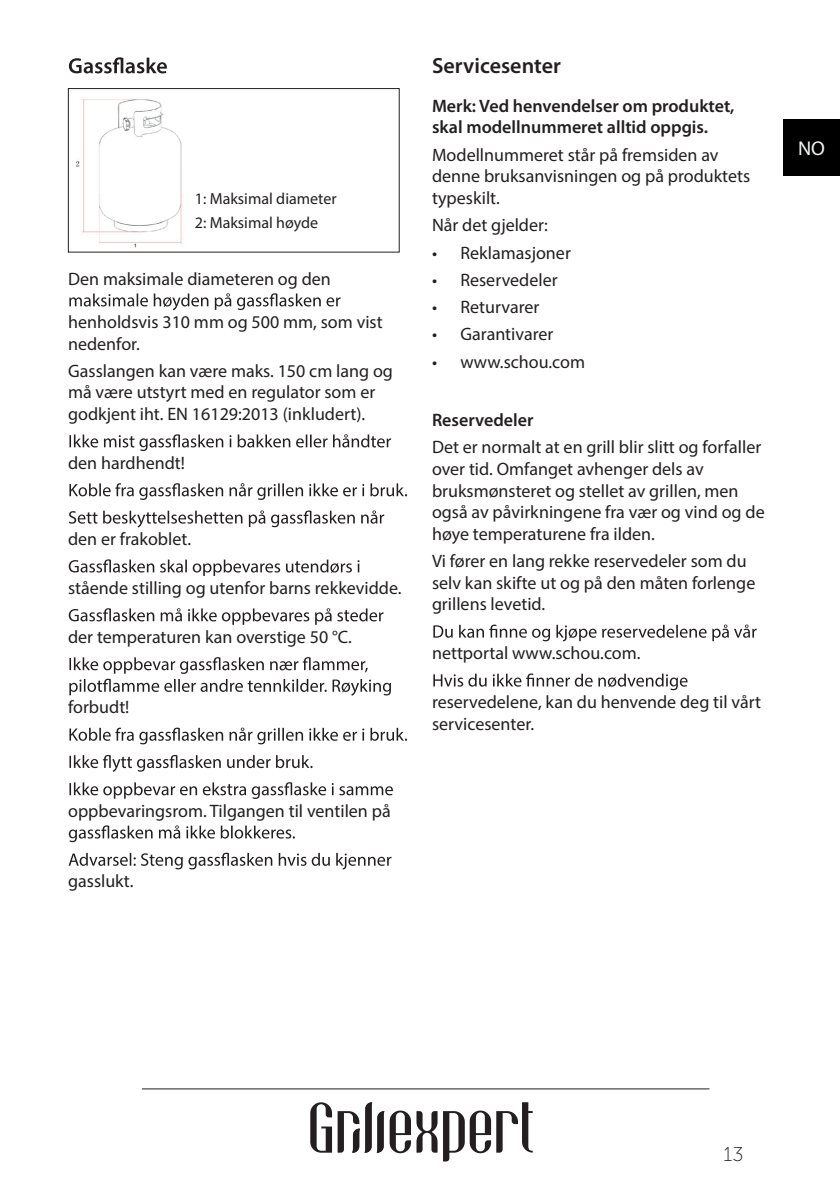
<style>
.page{position:relative;width:840px;height:1191px;background:#fff}
.page>*{position:absolute;margin:0;border:0;box-sizing:border-box;transform-origin:0 0}
.t1{font:600 22px "Myriad Pro";color:#231f20}
.t2{font:20px "Museo Sans 100";color:#231f20}
.t3{font:20px "Myriad Pro";color:#f4f5f5}
.t4{font:18px/21.6px "Myriad Pro";color:#231f20}
.t5{font:600 18px/21.6px "Myriad Pro";color:#231f20}
.t6{font:16px/24.8px "Myriad Pro";color:#231f20}
</style>
<div class="page">
<hr style="left:142px;top:1088px;width:567px;height:1px;background:#231f20">
<div style="left:782px;top:119px;width:57px;height:57px;background:#000"></div>
<svg style="left:310px;top:1102px;width:127px;height:51px"></svg>
<svg style="left:443px;top:1102px;width:89px;height:59px"></svg>
<svg style="left:69px;top:57px;width:98px;height:16px"></svg>
<svg style="left:69px;top:293px;width:271px;height:17px"></svg>
<svg style="left:69px;top:434px;width:322px;height:17px"></svg>
<svg style="left:69px;top:483px;width:338px;height:17px"></svg>
<svg style="left:69px;top:510px;width:315px;height:17px"></svg>
<svg style="left:69px;top:559px;width:290px;height:17px"></svg>
<svg style="left:69px;top:608px;width:314px;height:17px"></svg>
<svg style="left:69px;top:657px;width:322px;height:38px"></svg>
<svg style="left:69px;top:727px;width:338px;height:17px"></svg>
<svg style="left:69px;top:755px;width:243px;height:17px"></svg>
<svg style="left:69px;top:782px;width:323px;height:17px"></svg>
<svg style="left:69px;top:825px;width:226px;height:17px"></svg>
<svg style="left:68px;top:852px;width:323px;height:17px"></svg>
<svg style="left:433px;top:624px;width:323px;height:17px"></svg>
<svg style="left:433px;top:673px;width:254px;height:17px"></svg>
<div style="left:68px;top:88px;width:331px;height:164px;border:1px solid #231f20"></div>
<img style="left:76px;top:99px;width:106px;height:149px">
<p class="t6" style="left:195px;top:185px;width:143px">1: Maksimal diameter<br>2: Maksimal høyde</p>
<p class="t4" style="left:68px;top:267px;width:264px">Den maksimale diameteren og den</p>
<p class="t4" style="left:68px;top:311px;width:316px">henholdsvis 310 mm og 500 mm, som vist nedenfor.</p>
<p class="t4" style="left:68px;top:360px;width:326px">Gasslangen kan være maks. 150 cm lang og må være utstyrt med en regulator som er godkjent iht. EN 16129:2013 (inkludert).</p>
<p class="t4" style="left:68px;top:452px;width:118px">den hardhendt!</p>
<p class="t4" style="left:68px;top:528px;width:124px">den er frakoblet.</p>
<p class="t4" style="left:68px;top:577px;width:335px">stående stilling og utenfor barns rekkevidde.</p>
<p class="t4" style="left:68px;top:625px;width:285px">der temperaturen kan overstige 50 °C.</p>
<p class="t4" style="left:68px;top:696px;width:63px">forbudt!</p>
<p class="t4" style="left:68px;top:799px;width:324px">oppbevaringsrom. Tilgangen til ventilen på</p>
<p class="t4" style="left:68px;top:870px;width:67px">gasslukt.</p>
<p class="t1" style="left:432px;top:52px;width:130px">Servicesenter</p>
<p class="t5" style="left:432px;top:95px;width:304px">Merk: Ved henvendelser om produktet, skal modellnummeret alltid oppgis.</p>
<p class="t4" style="left:432px;top:144px;width:319px">Modellnummeret står på fremsiden av denne bruksanvisningen og på produktets typeskilt.</p>
<p class="t4" style="left:432px;top:214px;width:117px">Når det gjelder:</p>
<p class="t4" style="left:432px;top:241px;width:140px">• Reklamasjoner</p>
<p class="t4" style="left:432px;top:269px;width:127px">• Reservedeler</p>
<p class="t4" style="left:432px;top:296px;width:109px">• Returvarer</p>
<p class="t4" style="left:432px;top:323px;width:123px">• Garantivarer</p>
<p class="t4" style="left:432px;top:350px;width:154px">• www.schou.com</p>
<p class="t5" style="left:432px;top:409px;width:103px">Reservedeler</p>
<p class="t4" style="left:432px;top:436px;width:334px">Det er normalt at en grill blir slitt og forfaller over tid. Omfanget avhenger dels av bruksmønsteret og stellet av grillen, men også av påvirkningene fra vær og vind og de høye temperaturene fra ilden.</p>
<p class="t4" style="left:432px;top:550px;width:324px">Vi fører en lang rekke reservedeler som du selv kan skifte ut og på den måten forlenge grillens levetid.</p>
<p class="t4" style="left:432px;top:642px;width:210px">nettportal www.schou.com.</p>
<p class="t4" style="left:432px;top:691px;width:330px">reservedelene, kan du henvende deg til vårt servicesenter.</p>
<p class="t3" style="left:797px;top:136px;width:28px">NO</p>
<p class="t2" style="left:723px;top:1143px;width:21px">13</p>
</div>
